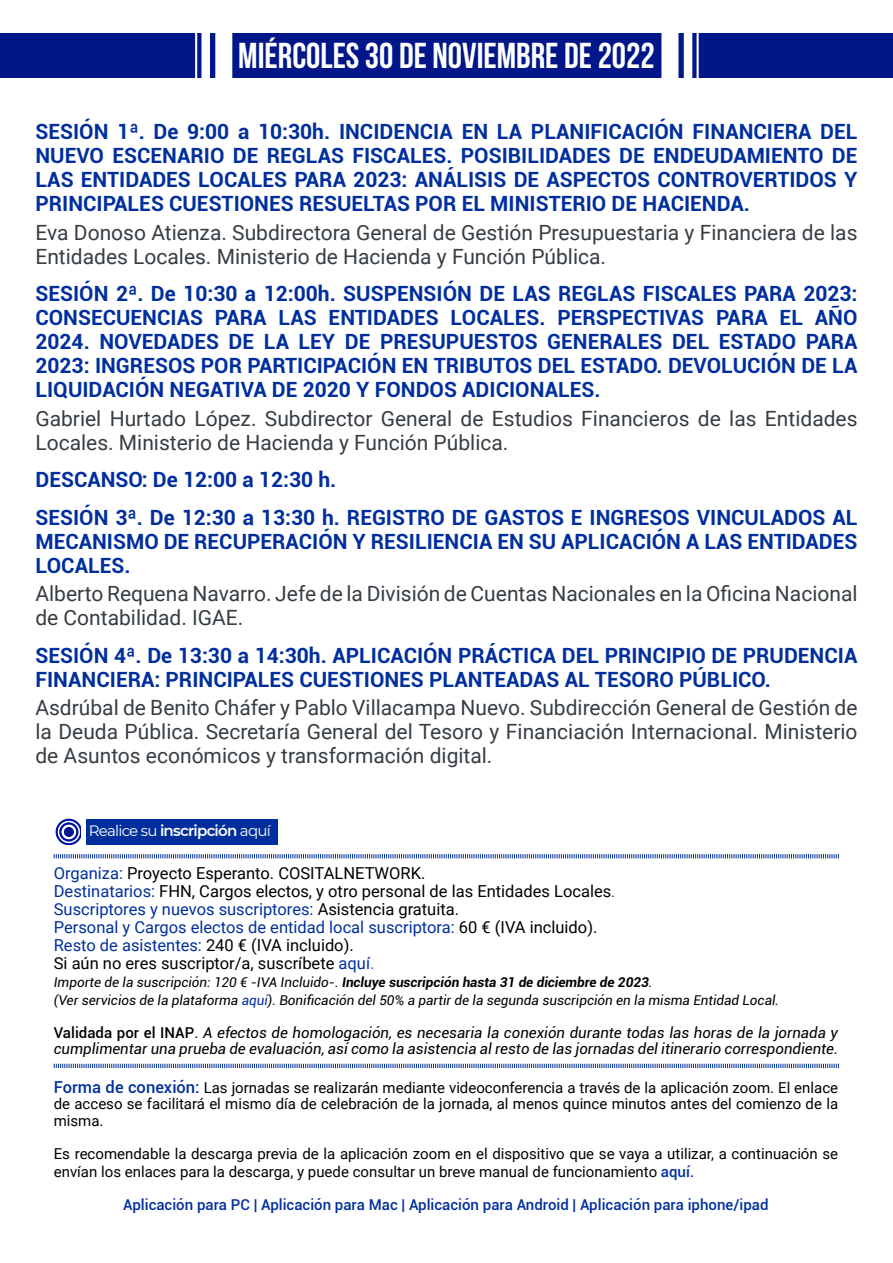
<style>
.page{position:relative;width:893px;height:1263px;background:#fff}
.page>*{position:absolute;margin:0;border:0;box-sizing:border-box;transform-origin:0 0}
.t1{font:700 36px "Bebas Neue";color:#fff}
.t2{font:700 21px/24px "Roboto";color:#002f9d}
.t3{font:21px/24px "Roboto";color:#363d43}
.t4{font:16.5px/18px "Roboto";color:#000}
.t5{font:15px/16.5px "Roboto";color:#000;text-align:justify}
.t6{font:italic 15px/16.5px "Roboto";color:#000}
.t7{font:500 15px "Roboto";color:#002f9d}
.t8{font:15px "Montserrat";letter-spacing:-.05em;color:#fff}
.t9{font:italic 13.5px/18px "Roboto";color:#000}
.s1{font-weight:600}
.s2{color:#002f9d}
.s3{font-weight:300}
.s4{color:#485cdb}
.s5{font-weight:700}
.s6{font-weight:500;font-style:normal}
.s7{font-style:normal}
.s8{font-weight:500;font-size:16.5px;color:#002f9d}
.s9{font-weight:500;color:#002f9d}
</style>
<div class="page">
<div style="left:0;top:33px;width:893px;height:44px;background:#011789"></div>
<svg style="left:53px;top:854px;width:786px;height:5px;background:#99abd7"></svg>
<div style="left:215px;top:32px;width:17px;height:46px;background:#fff"></div>
<div style="left:201px;top:32px;width:9px;height:46px;background:#fff"></div>
<hr style="left:195px;top:32px;width:2px;height:46px;background:#fff">
<div style="left:661px;top:32px;width:17px;height:46px;background:#fff"></div>
<div style="left:684px;top:32px;width:8px;height:46px;background:#fff"></div>
<hr style="left:697px;top:32px;width:2px;height:46px;background:#fff">
<div style="left:86px;top:819px;width:191px;height:25px;background:#002f9d"></div>
<svg style="left:53px;top:1063px;width:786px;height:5px"></svg>
<svg style="left:56px;top:819px;width:25px;height:25px"></svg>
<svg style="left:60px;top:823px;width:18px;height:18px"></svg>
<div style="left:59px;top:822px;width:19px;height:19px;border:2px solid #00109f;border-radius:50%"></div>
<div style="left:64px;top:827px;width:10px;height:10px;border:2px solid #00109f;border-radius:50%"></div>
<div style="left:65px;top:828px;width:8px;height:8px;background:#001789;border-radius:50%"></div>
<h1 class="t1" style="left:238px;top:36px;width:418px">MIÉRCOLES 30 DE NOVIEMBRE DE 2022</h1>
<p class="t2" style="left:35px;top:119px;width:824px;text-align:justify">SESIÓN 1ª. De 9:00 a 10:30h. INCIDENCIA EN LA PLANIFICACIÓN FINANCIERA DEL NUEVO ESCENARIO DE REGLAS FISCALES. POSIBILIDADES DE ENDEUDAMIENTO DE LAS ENTIDADES LOCALES PARA 2023: ANÁLISIS DE ASPECTOS CONTROVERTIDOS Y PRINCIPALES CUESTIONES RESUELTAS POR EL MINISTERIO DE HACIENDA.</p>
<p class="t3" style="left:35px;top:219px;width:824px">Eva Donoso Atienza. Subdirectora General de Gestión Presupuestaria y Financiera de las<br>Entidades Locales. Ministerio de Hacienda y Función Pública.</p>
<p class="t2" style="left:35px;top:281px;width:824px;text-align:justify">SESIÓN 2ª. De 10:30 a 12:00h. SUSPENSIÓN DE LAS REGLAS FISCALES PARA 2023:<br>CONSECUENCIAS PARA LAS ENTIDADES LOCALES. PERSPECTIVAS PARA EL AÑO 2024. NOVEDADES DE LA LEY DE PRESUPUESTOS GENERALES DEL ESTADO PARA 2023: INGRESOS POR PARTICIPACIÓN EN TRIBUTOS DEL ESTADO. DEVOLUCIÓN DE LA LIQUIDACIÓN NEGATIVA DE 2020 Y FONDOS ADICIONALES.</p>
<p class="t3" style="left:35px;top:405px;width:824px">Gabriel Hurtado López. Subdirector General de Estudios Financieros de las Entidades<br>Locales. Ministerio de Hacienda y Función Pública.</p>
<p class="t2" style="left:35px;top:460px;width:824px;line-height:37.5px">DESCANSO: De 12:00 a 12:30 h.<br>SESIÓN 3ª. De 12:30 a 13:30 h. REGISTRO DE GASTOS E INGRESOS VINCULADOS AL</p>
<p class="t2" style="left:35px;top:528px;width:823px">MECANISMO DE RECUPERACIÓN Y RESILIENCIA EN SU APLICACIÓN A LAS ENTIDADES<br>LOCALES.</p>
<p class="t3" style="left:35px;top:581px;width:824px">Alberto Requena Navarro. Jefe de la División de Cuentas Nacionales en la Oficina Nacional de Contabilidad. IGAE.</p>
<p class="t2" style="left:35px;top:642px;width:824px">SESIÓN 4ª. De 13:30 a 14:30h. APLICACIÓN PRÁCTICA DEL PRINCIPIO DE PRUDENCIA<br>FINANCIERA: PRINCIPALES CUESTIONES PLANTEADAS AL TESORO PÚBLICO.</p>
<p class="t3" style="left:35px;top:695px;width:824px;text-align:justify">Asdrúbal de Benito Cháfer y Pablo Villacampa Nuevo. Subdirección General de Gestión de la Deuda Pública. Secretaría General del Tesoro y Financiación Internacional. Ministerio de Asuntos económicos y transformación digital.</p>
<p class="t8" style="left:89px;top:821px;width:183px">Realice su <span class="s1">inscripción</span> aquí</p>
<p class="t4" style="left:54px;top:863px;width:563px"><span class="s2">Organiza:</span> Proyecto Esperanto. COSITALNETWORK.<br><span class="s2">Destinatarios:</span> FHN, Cargos electos, y otro personal de las Entidades Locales<span class="s3">.<br></span><span class="s2">Suscriptores y nuevos suscriptores:</span> Asistencia gratuita.<br><span class="s2">Personal y Cargos electos de entidad local suscriptora:</span> 60 € (IVA incluido).<br><span class="s2">Resto de asistentes:</span> 240 € (IVA incluido).<br>Si aún no eres suscriptor/a, suscríbete <span class="s2">aquí</span><span class="s4">.</span></p>
<p class="t9" style="left:54px;top:972px;width:727px">Importe de la suscripción: 120 € -IVA Incluido-. <span class="s5">Incluye suscripción hasta 31 de diciembre de 2023</span>.<br>(Ver servicios de la plataforma <span class="s2">aquí</span>). Bonificación del 50% a partir de la segunda suscripción en la misma Entidad Local.</p>
<p class="t6" style="left:54px;top:1023px;width:786px"><span class="s6">Validada por el INAP</span><span class="s7">.</span> A efectos de homologación, es necesaria la conexión durante todas las horas de la jornada y cumplimentar una prueba de evaluación, así como la asistencia al resto de las jornadas del itinerario correspondiente.</p>
<p class="t5" style="left:54px;top:1078px;width:786px"><span class="s8">Forma de conexión:</span> Las jornadas se realizarán mediante videoconferencia a través de la aplicación zoom. El enlace de acceso se facilitará el mismo día de celebración de la jornada, al menos quince minutos antes del comienzo de la misma.</p>
<p class="t5" style="left:54px;top:1144px;width:786px;line-height:18px">Es recomendable la descarga previa de la aplicación zoom en el dispositivo que se vaya a utilizar, a continuación se envían los enlaces para la descarga, y puede consultar un breve manual de funcionamiento <span class="s9">aquí.</span></p>
<p class="t7" style="left:123px;top:1194px;width:647px">Aplicación para PC | Aplicación para Mac | Aplicación para Android | Aplicación para iphone/ipad</p>
</div>
